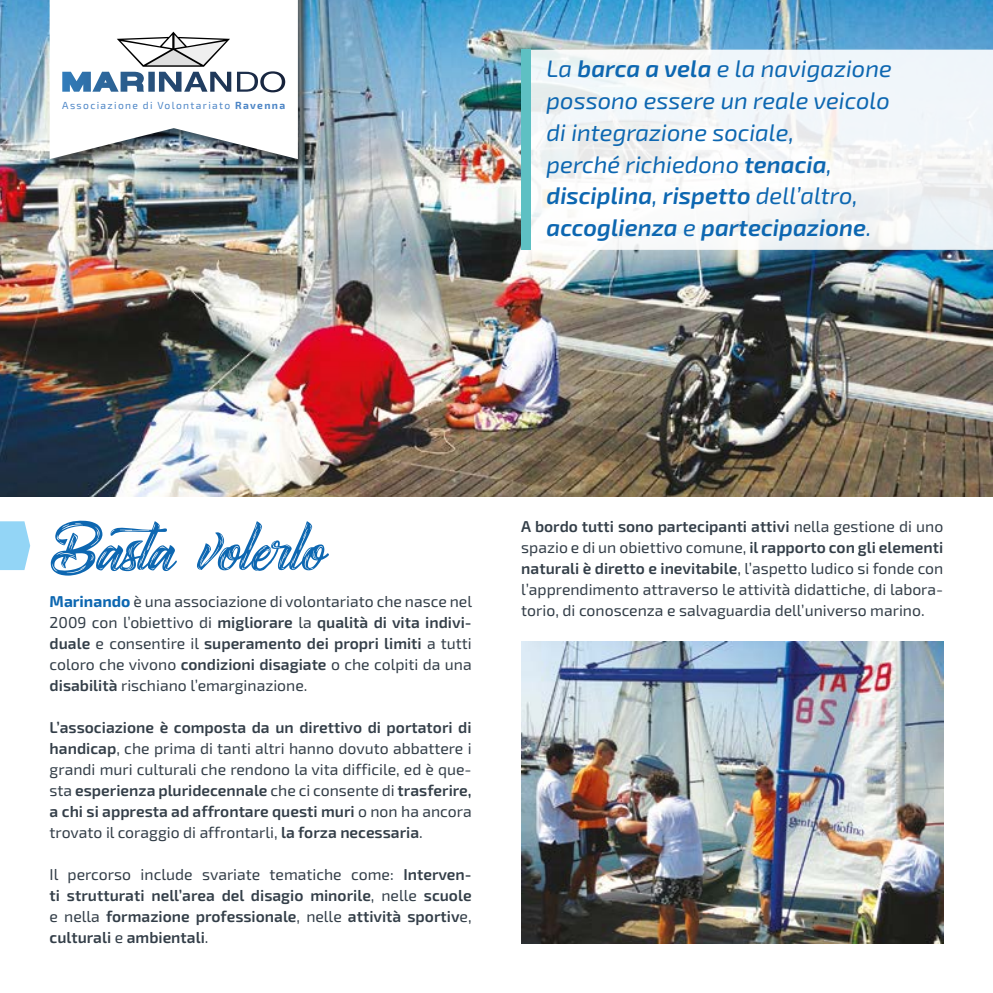
<style>
.page{position:relative;width:993px;height:993px;background:#fff}
.page>*{position:absolute;margin:0;border:0;box-sizing:border-box;transform-origin:0 0}
.t1{font:114.8px "Amontillado";color:#0d67b1}
.t2{font:italic 23.8px/31.7px "Exo 2";color:#0d67b1}
.t3{font:15.75px/21px "Exo 2";color:#333e48;text-align:justify}
.t4{font:600 15.75px/21px "Exo 2";color:#333e48;text-align:justify}
.t5{font:10.33px "Exo 2";letter-spacing:.13em;color:#4e86c6}
.s1{font-weight:700}
.s2{font-weight:600}
.s3{font-weight:700;color:#0d67b1}
.s4{font-weight:400}
</style>
<div class="page">
<img style="left:0;top:0;width:992px;height:496px">
<div style="left:50px;top:0;width:261px;height:172px;background:#000;opacity:.55"></div>
<svg style="left:50px;top:0;width:248px;height:159px"></svg>
<svg style="left:0;top:521px;width:30px;height:49px"></svg>
<img style="left:521px;top:641px;width:422px;height:302px">
<svg style="left:531px;top:50px;width:461px;height:200px;fill:#f2f6f9"></svg>
<div style="left:521px;top:50px;width:10px;height:200px;background:#5ec0c3"></div>
<p class="t5" style="left:62px;top:99px;width:224px">Associazione di Volontariato <span class="s1">Ravenna</span></p>
<h2 class="t2" style="left:546px;top:54px;width:347px">La <span class="s2">barca a vela</span> e la navigazione possono essere un reale veicolo di integrazione sociale,<br>perché richiedono <span class="s2">tenacia</span>, <span class="s2">disciplina</span>, <span class="s2">rispetto</span> dell’altro, <span class="s2">accoglienza</span> e <span class="s2">partecipazione</span>.</h2>
<h1 class="t1" style="left:50px;top:463px;width:278px">Basta volerlo</h1>
<p class="t3" style="left:50px;top:590px;width:424px"><span class="s3">Marinando</span> è una associazione di volontariato che nasce nel 2009 con l’obiettivo di <span class="s2">migliorare</span> la <span class="s2">qualità di vita indivi&shy;duale</span> e consentire il <span class="s2">superamento dei propri limiti</span> a tutti coloro che vivono <span class="s2">condizioni disagiate</span> o che colpiti da una <span class="s2">disabilità</span> rischiano l’emarginazione.</p>
<p class="t3" style="left:50px;top:716px;width:423px"><span class="s2">L’associazione è composta da un direttivo di portatori di handicap</span>, che prima di tanti altri hanno dovuto abbattere i grandi muri culturali che rendono la vita difficile, ed è que&shy;sta <span class="s2">esperienza pluridecennale</span> che ci consente di <span class="s2">trasferire, a chi si appresta ad affrontare questi muri</span> o non ha ancora trovato il coraggio di affrontarli, <span class="s2">la forza necessaria</span>.</p>
<p class="t4" style="left:50px;top:863px;width:423px"><span class="s4">Il percorso include svariate tematiche come:</span> Interven&shy;ti strutturati nell’area del disagio minorile<span class="s4">, nelle</span> scuole <span class="s4">e nella</span> formazione professionale<span class="s4">, nelle</span> attività sportiv<span class="s4">e, </span>culturali <span class="s4">e</span> ambientali<span class="s4">.</span></p>
<p class="t3" style="left:521px;top:516px;width:423px"><span class="s2">A bordo tutti sono partecipanti attivi</span> nella gestione di uno spazio e di un obiettivo comune, <span class="s2">il rapporto con gli elementi naturali è diretto e inevitabile</span>, l’aspetto ludico si fonde con l’apprendimento attraverso le attività didattiche, di labora&shy;torio, di conoscenza e salvaguardia dell’universo marino.</p>
</div>
